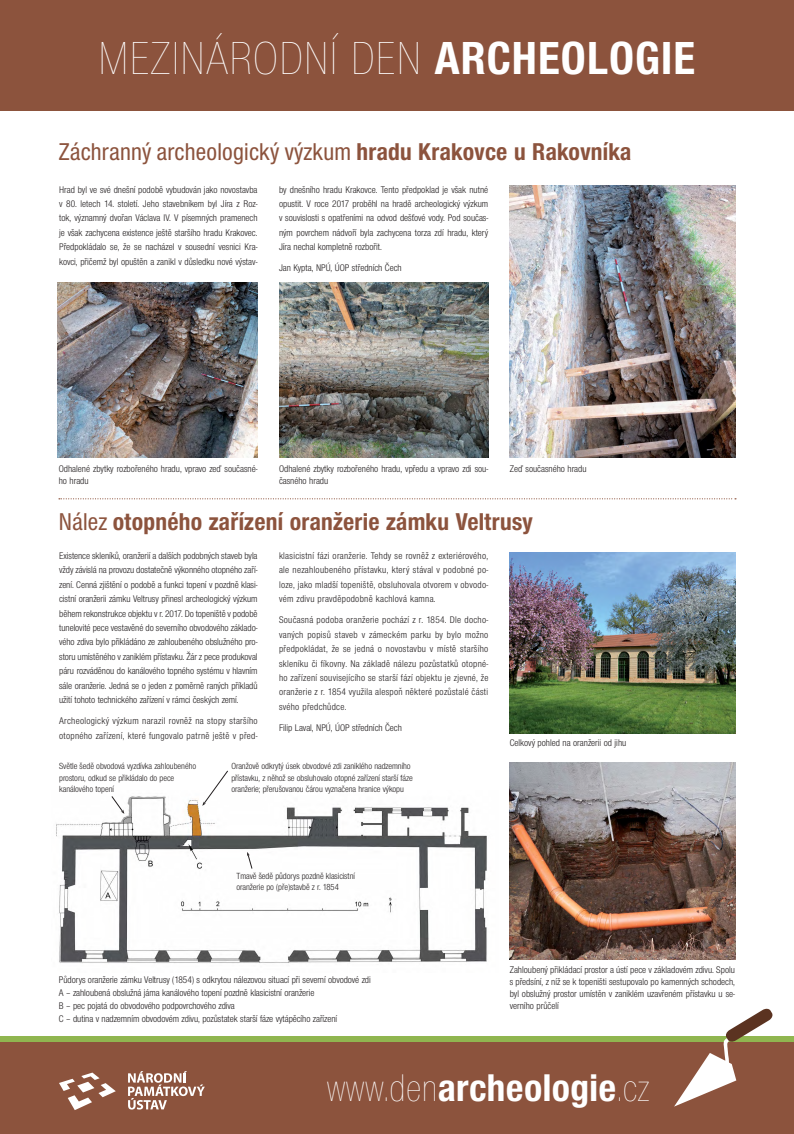
<style>
.page{position:relative;width:794px;height:1134px;background:#fff}
.page>*{position:absolute;margin:0;border:0;box-sizing:border-box;transform-origin:0 0}
.t1{font:48px "Nimbus Sans Novus TOT Ult Lig Con";letter-spacing:.025em;color:#fff}
.t2{font:40px "Nimbus Sans Novus TOT Bol Con";letter-spacing:.01em;color:#fff}
.t3{font:25.2px "Nimbus Sans Novus TOT Med Con";letter-spacing:.01em;color:#8c533d}
.t4{font:25.2px "Nimbus Sans Novus TOT Bol Con";letter-spacing:.01em;color:#8c533d}
.t5{font:10px/14.4px "Nimbus Sans Novus TOT Reg Con";color:#231f20;text-align:justify}
.t6{font:10px/14.4px "Nimbus Sans Novus TOT Reg Con";letter-spacing:.03em;color:#231f20}
.t7{font:9.2px/11.2px "Nimbus Sans Novus TOT Reg Con";letter-spacing:-.005em;color:#231f20}
.s1{font-family:"Nimbus Sans Novus TOT Bol Con"}
.s2{font-family:"Nimbus Sans Novus TOT Med Con"}
.s3{font-family:"Nimbus Sans Novus TOT Ult Lig Con"}
</style>
<div class="page">
<div style="left:0;top:0;width:794px;height:111px;background:#8c533d"></div>
<div style="left:0;top:1040px;width:794px;height:94px;background:#8c533d"></div>
<div style="left:0;top:1036px;width:794px;height:6px;background:#90b650"></div>
<svg style="left:59px;top:498px;width:677px;height:1px"></svg>
<img style="left:58px;top:283px;width:199px;height:174px">
<img style="left:510px;top:186px;width:225px;height:271px">
<svg style="left:674px;top:1008px;width:99px;height:98px"></svg>
<img style="left:510px;top:552px;width:225px;height:181px">
<img style="left:510px;top:762px;width:225px;height:198px">
<img style="left:56px;top:796px;width:431px;height:167px">
<svg style="left:247px;top:852px;width:6px;height:17px"></svg>
<svg style="left:202px;top:770px;width:27px;height:36px"></svg>
<svg style="left:111px;top:796px;width:13px;height:18px"></svg>
<svg style="left:59px;top:1072px;width:57px;height:38px"></svg>
<svg style="left:128px;top:1071px;width:77px;height:38px"></svg>
<img style="left:279px;top:283px;width:209px;height:174px">
<h1 class="t1" style="left:99px;top:29px;width:598px">MEZINÁRODNÍ DEN <span class="s1">ARCHEOLOGIE</span></h1>
<h3 class="t3" style="left:59px;top:141px;width:574px">Záchranný archeologický výzkum <span class="s1">hradu Krakovce u Rakovníka</span></h3>
<p class="t5" style="left:59px;top:183px;width:200px">Hrad byl ve své dnešní podobě vybudován jako novostavba v 80. letech 14. století. Jeho stavebníkem byl Jíra z Roz&shy;tok, významný dvořan Václava IV. V písemných pramenech je však zachycena existence ještě staršího hradu Krakovec.<br>Předpokládalo se, že se nacházel v sousední vesnici Kra&shy;kovci, přičemž byl opuštěn a zanikl v důsledku nové výstav-</p>
<p class="t5" style="left:279px;top:183px;width:211px">by dnešního hradu Krakovce. Tento předpoklad je však nutné opustit. V roce 2017 proběhl na hradě archeologický výzkum v souvislosti s opatřeními na odvod dešťové vody. Pod součas&shy;ným povrchem nádvoří byla zachycena torza zdí hradu, který Jíra nechal kompletně rozbořit.</p>
<p class="t5" style="left:279px;top:262px;width:124px">Jan Kypta, NPÚ, ÚOP středních Čech</p>
<p class="t5" style="left:59px;top:463px;width:200px;line-height:12px">Odhalené zbytky rozbořeného hradu, vpravo zeď současné&shy;ho hradu</p>
<p class="t5" style="left:279px;top:462px;width:211px">Odhalené zbytky rozbořeného hradu, vpředu a vpravo zdi sou-</p>
<p class="t5" style="left:510px;top:462px;width:78px">Zeď současného hradu</p>
<p class="t5" style="left:279px;top:474px;width:51px">časného hradu</p>
<h3 class="t4" style="left:59px;top:512px;width:475px"><span class="s2">Nález</span> otopného zařízení oranžerie zámku Veltrusy</h3>
<p class="t5" style="left:59px;top:549px;width:200px">Existence skleníků, oranžerií a dalších podobných staveb byla vždy závislá na provozu dostatečně výkonného otopného zaří&shy;zení. Cenná zjištění o podobě a funkci topení v pozdně klasi&shy;cistní oranžerii zámku Veltrusy přinesl archeologický výzkum během rekonstrukce objektu v r. 2017. Do topeniště v podobě tunelovité pece vestavěné do severního obvodového základo&shy;vého zdiva bylo přikládáno ze zahloubeného obslužného pro&shy;storu umístěného v zaniklém přístavku. Žár z pece produkoval páru rozváděnou do kanálového topného systému v hlavním sále oranžerie. Jedná se o jeden z poměrně raných příkladů užití tohoto technického zařízení v rámci českých zemí.</p>
<p class="t6" style="left:59px;top:714px;width:200px">Archeologický výzkum narazil rovněž na stopy staršího otopného zařízení, které fungovalo patrně ještě v před-</p>
<p class="t5" style="left:279px;top:549px;width:211px">klasicistní fázi oranžerie. Tehdy se rovněž z exteriérového, ale nezahloubeného přístavku, který stával v podobné po&shy;loze, jako mladší topeniště, obsluhovala otvorem v obvodo&shy;vém zdivu pravděpodobně kachlová kamna.</p>
<p class="t5" style="left:279px;top:614px;width:211px">Současná podoba oranžerie pochází z r. 1854. Dle docho&shy;vaných popisů staveb v zámeckém parku by bylo možno předpokládat, že se jedná o novostavbu v místě staršího skleníku či fíkovny. Na základě nálezu pozůstatků otopné&shy;ho zařízení souvisejícího se starší fází objektu je zjevné, že oranžerie z r. 1854 využila alespoň některé pozůstalé části svého předchůdce.</p>
<p class="t5" style="left:279px;top:721px;width:124px">Filip Laval, NPÚ, ÚOP středních Čech</p>
<p class="t7" style="left:59px;top:761px;width:139px">Světle šedě obvodová vyzdívka zahloubeného prostoru, odkud se přikládalo do pece kanálového topení</p>
<p class="t7" style="left:231px;top:761px;width:183px">Oranžově odkrytý úsek obvodové zdi zaniklého nadzemního přístavku, z něhož se obsluhovalo otopné zařízení starší fáze oranžerie; přerušovanou čárou vyznačena hranice výkopu</p>
<p class="t5" style="left:510px;top:736px;width:118px">Celkový pohled na oranžerii od jihu</p>
<p class="t7" style="left:236px;top:871px;width:120px">Tmavě šedě půdorys pozdně klasicistní oranžerie po (pře)stavbě z r. 1854</p>
<p class="t5" style="left:59px;top:974px;width:313px;line-height:13.1px;text-align:left">Půdorys oranžerie zámku Veltrusy (1854) s odkrytou nálezovou situací při severní obvodové zdi A – zahloubená obslužná jáma kanálového topení pozdně klasicistní oranžerie<br>B – pec pojatá do obvodového podpovrchového zdiva<br>C – dutina v nadzemním obvodovém zdivu, pozůstatek starší fáze vytápěcího zařízení</p>
<p class="t5" style="left:510px;top:964px;width:227px;line-height:12px">Zahloubený přikládací prostor a ústí pece v základovém zdivu. Spolu s předsíní, z níž se k topeništi sestupovalo po kamenných schodech, byl obslužný prostor umístěn v zaniklém uzavřeném přístavku u se&shy;verního průčelí</p>
<h2 class="t2" style="left:327px;top:1072px;width:324px"><span class="s3">www.den</span>archeologie<span class="s3">.cz</span></h2>
</div>
